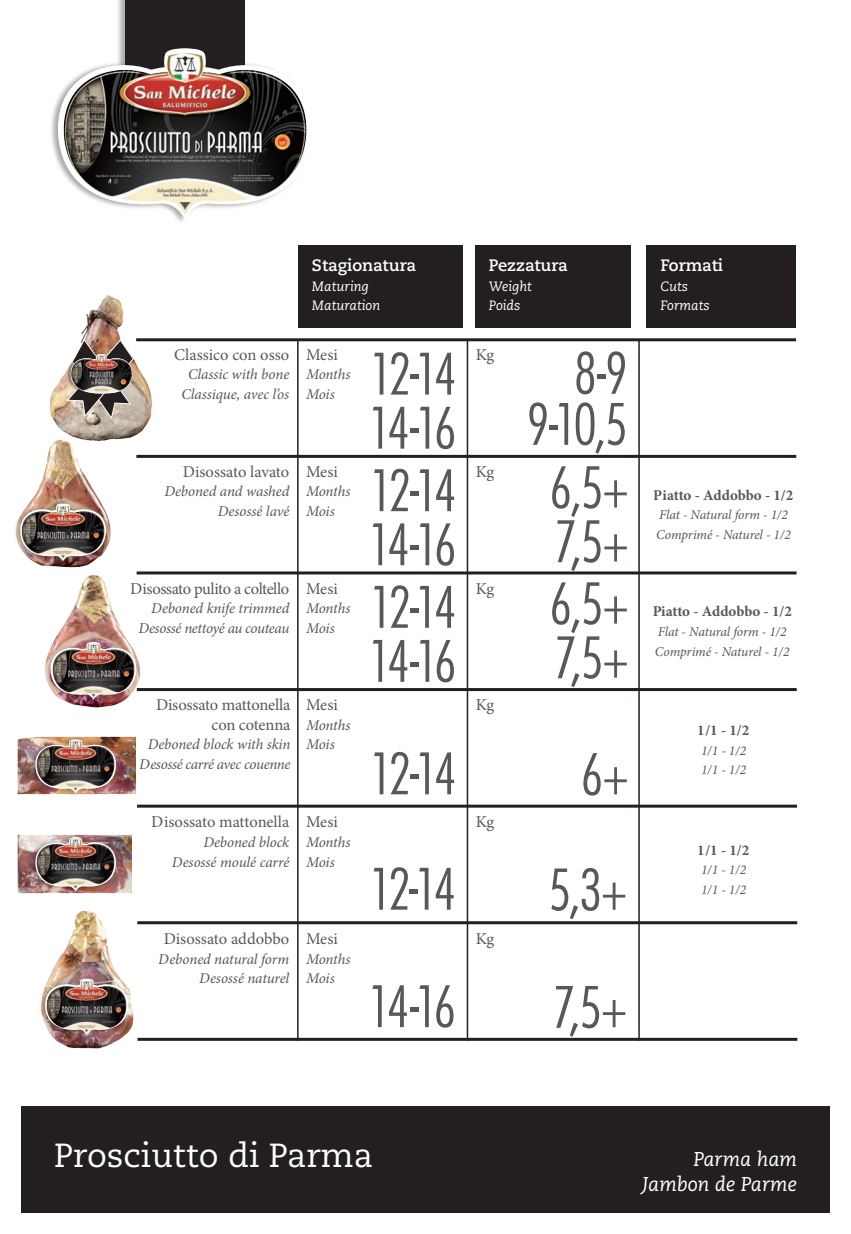
<style>
.page{position:relative;width:851px;height:1234px;background:#fff}
.page>*{position:absolute;margin:0;border:0;box-sizing:border-box;transform-origin:0 0}
.t1{font:300 condensed 55.5px/54px "Futura Std";letter-spacing:-.075em;color:#57585a}
.t2{font:33.3px "Caecilia";color:#fff}
.t3{font:italic 19.95px/25.3px "Caecilia";color:#fff;text-align:right}
.t4{font:16.5px/19.5px "Minion Pro";letter-spacing:-.005em;color:#57585a;text-align:right}
.t5{font:700 16.5px "Caecilia";color:#fff}
.t6{font:16.5px "Minion Pro";letter-spacing:-.03em;color:#57585a}
.t7{font:italic 15px/19.5px "Minion Pro";letter-spacing:-.01em;color:#57585a}
.t8{font:700 15px "Minion Pro";letter-spacing:-.005em;color:#57585a}
.t9{font:italic 13.5px/19.5px "Minion Pro";letter-spacing:-.01em;color:#57585a}
.t10{font:italic 13.5px/19.5px "Caecilia";color:#fff}
</style>
<div class="page">
<div style="left:21px;top:1106px;width:808px;height:106px;background:#231f20"></div>
<div style="left:116px;top:0;width:129px;height:141px;background:#231f20;opacity:.37"></div>
<div style="left:125px;top:0;width:119px;height:136px;background:#231f20"></div>
<div style="left:49px;top:44px;width:263px;height:180px;background:#231f20;opacity:.37"></div>
<img style="left:58px;top:48px;width:254px;height:176px">
<div style="left:298px;top:245px;width:164px;height:82px;background:#231f20"></div>
<hr style="left:136px;top:338px;width:660px;height:3px;background:#231f20">
<hr style="left:136px;top:455px;width:660px;height:3px;background:#231f20">
<hr style="left:137px;top:571px;width:659px;height:3px;background:#231f20">
<hr style="left:137px;top:688px;width:659px;height:3px;background:#231f20">
<hr style="left:137px;top:804px;width:659px;height:3px;background:#231f20">
<hr style="left:297px;top:340px;width:1px;height:700px;background:#231f20">
<hr style="left:466px;top:340px;width:2px;height:700px;background:#231f20">
<hr style="left:638px;top:340px;width:1px;height:700px;background:#231f20">
<div style="left:475px;top:245px;width:156px;height:82px;background:#231f20"></div>
<div style="left:646px;top:245px;width:150px;height:82px;background:#231f20"></div>
<img style="left:17px;top:736px;width:118px;height:59px">
<img style="left:17px;top:834px;width:115px;height:60px">
<img style="left:56px;top:571px;width:98px;height:137px">
<hr style="left:137px;top:921px;width:660px;height:3px;background:#231f20">
<hr style="left:137px;top:1037px;width:660px;height:3px;background:#231f20">
<img style="left:51px;top:910px;width:95px;height:139px">
<img style="left:50px;top:295px;width:116px;height:163px">
<img style="left:32px;top:432px;width:83px;height:140px">
<div style="left:13px;top:499px;width:95px;height:66px;background:#231f20;opacity:.37"></div>
<img style="left:20px;top:503px;width:86px;height:59px">
<div style="left:44px;top:637px;width:95px;height:67px;background:#231f20;opacity:.37"></div>
<svg style="left:50px;top:642px;width:87px;height:57px"></svg>
<img style="left:51px;top:642px;width:85px;height:59px">
<div style="left:38px;top:974px;width:93px;height:65px;background:#231f20;opacity:.37"></div>
<svg style="left:44px;top:978px;width:85px;height:56px"></svg>
<img style="left:45px;top:978px;width:83px;height:57px">
<div style="left:29px;top:735px;width:89px;height:63px;background:#231f20;opacity:.37"></div>
<img style="left:35px;top:739px;width:81px;height:55px">
<div style="left:29px;top:832px;width:89px;height:63px;background:#231f20;opacity:.37"></div>
<img style="left:35px;top:837px;width:81px;height:55px">
<svg style="left:66px;top:338px;width:68px;height:82px"></svg>
<img style="left:70px;top:354px;width:62px;height:39px">
<p class="t4" style="left:174px;top:345px;width:117px">Classico con osso</p>
<p class="t7" style="left:181px;top:364px;width:109px;text-align:center">Classic with bone<br>Classique, avec l’os</p>
<p class="t4" style="left:183px;top:461px;width:108px">Disossato lavato</p>
<p class="t7" style="left:164px;top:481px;width:126px;text-align:right">Deboned and washed<br>Desossé lavé</p>
<p class="t6" style="left:131px;top:577px;width:160px">Disossato pulito a coltello</p>
<p class="t7" style="left:139px;top:598px;width:152px;text-align:right">Deboned knife trimmed<br>Desossé nettoyé au couteau</p>
<p class="t4" style="left:156px;top:695px;width:136px">Disossato mattonella con cotenna</p>
<p class="t7" style="left:140px;top:734px;width:152px;text-align:center">Deboned block with skin<br>Desossé carré avec couenne</p>
<p class="t4" style="left:152px;top:812px;width:139px">Disossato mattonella</p>
<p class="t7" style="left:172px;top:832px;width:119px;text-align:right">Deboned block<br>Desossé moulé carré</p>
<p class="t5" style="left:312px;top:256px;width:106px">Stagionatura</p>
<p class="t10" style="left:312px;top:277px;width:70px">Maturing<br>Maturation</p>
<p class="t5" style="left:488px;top:256px;width:81px">Pezzatura</p>
<p class="t10" style="left:488px;top:277px;width:45px">Weight<br>Poids</p>
<p class="t4" style="left:306px;top:345px;width:33px">Mesi</p>
<p class="t7" style="left:306px;top:364px;width:46px">Months<br>Mois</p>
<p class="t4" style="left:475px;top:345px;width:20px">Kg</p>
<h1 class="t1" style="left:368px;top:347px;width:90px">12-14<br>14-16</h1>
<h1 class="t1" style="left:526px;top:347px;width:103px;line-height:51px;text-align:right">8-9<br>9-10,5</h1>
<p class="t4" style="left:306px;top:461px;width:33px">Mesi</p>
<p class="t4" style="left:475px;top:461px;width:20px">Kg</p>
<p class="t7" style="left:306px;top:481px;width:46px">Months<br>Mois</p>
<h1 class="t1" style="left:368px;top:463px;width:90px">12-14<br>14-16</h1>
<h1 class="t1" style="left:549px;top:460px;width:80px">6,5+<br>7,5+</h1>
<h1 class="t1" style="left:368px;top:580px;width:90px">12-14<br>14-16</h1>
<h1 class="t1" style="left:549px;top:576px;width:80px">6,5+<br>7,5+</h1>
<p class="t4" style="left:306px;top:578px;width:33px">Mesi</p>
<p class="t7" style="left:306px;top:598px;width:46px">Months<br>Mois</p>
<p class="t4" style="left:475px;top:578px;width:20px">Kg</p>
<p class="t4" style="left:306px;top:695px;width:33px">Mesi</p>
<p class="t7" style="left:306px;top:715px;width:46px">Months<br>Mois</p>
<p class="t4" style="left:475px;top:695px;width:20px">Kg</p>
<h1 class="t1" style="left:369px;top:746px;width:89px">12-14</h1>
<h1 class="t1" style="left:580px;top:747px;width:49px">6+</h1>
<p class="t4" style="left:306px;top:812px;width:33px">Mesi</p>
<p class="t4" style="left:475px;top:812px;width:20px">Kg</p>
<p class="t7" style="left:306px;top:832px;width:46px">Months<br>Mois</p>
<h1 class="t1" style="left:369px;top:861px;width:89px">12-14</h1>
<h1 class="t1" style="left:548px;top:862px;width:80px">5,3+</h1>
<p class="t4" style="left:164px;top:928px;width:127px">Disossato addobbo</p>
<p class="t4" style="left:475px;top:928px;width:20px">Kg</p>
<p class="t7" style="left:159px;top:948px;width:132px;text-align:right">Deboned natural form<br>Desossé naturel</p>
<p class="t4" style="left:306px;top:928px;width:33px">Mesi</p>
<p class="t7" style="left:306px;top:948px;width:46px">Months<br>Mois</p>
<h1 class="t1" style="left:367px;top:979px;width:90px">14-16</h1>
<h1 class="t1" style="left:552px;top:980px;width:75px">7,5+</h1>
<p class="t5" style="left:660px;top:256px;width:64px">Formati</p>
<p class="t10" style="left:660px;top:277px;width:51px">Cuts<br>Formats</p>
<p class="t8" style="left:653px;top:484px;width:141px">Piatto - Addobbo - 1/2</p>
<p class="t9" style="left:656px;top:505px;width:136px">Flat - Natural form - 1/2<br>Comprimé - Naturel - 1/2</p>
<p class="t8" style="left:652px;top:601px;width:141px">Piatto - Addobbo - 1/2</p>
<p class="t9" style="left:654px;top:621px;width:136px">Flat - Natural form - 1/2<br>Comprimé - Naturel - 1/2</p>
<p class="t8" style="left:697px;top:720px;width:53px">1/1 - 1/2</p>
<p class="t9" style="left:701px;top:740px;width:47px">1/1 - 1/2<br>1/1 - 1/2</p>
<p class="t8" style="left:697px;top:839px;width:53px">1/1 - 1/2</p>
<p class="t9" style="left:701px;top:859px;width:47px">1/1 - 1/2<br>1/1 - 1/2</p>
<h2 class="t2" style="left:54px;top:1135px;width:320px">Prosciutto di Parma</h2>
<h3 class="t3" style="left:642px;top:1146px;width:156px">Parma ham<br>Jambon de Parme</h3>
</div>
